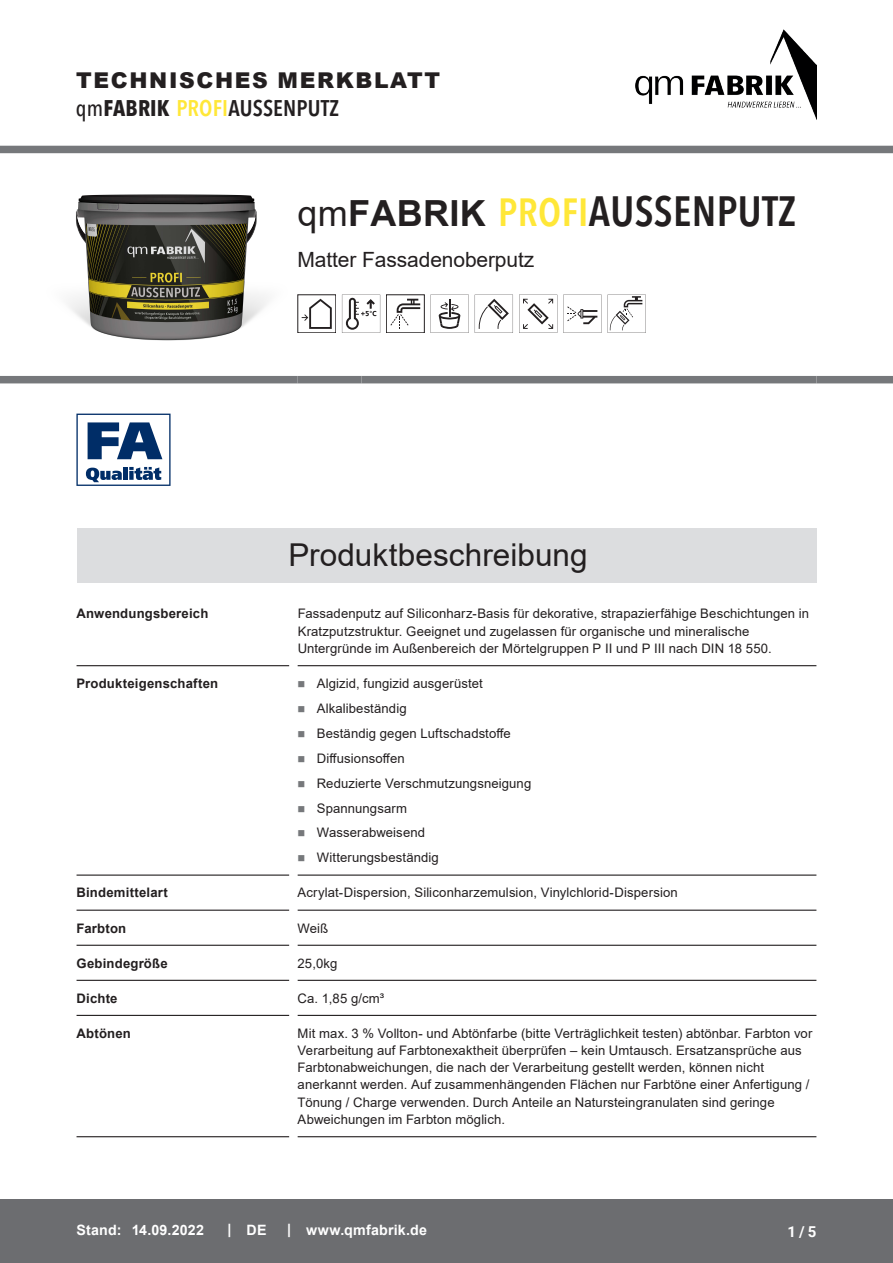
<style>
.page{position:relative;width:893px;height:1263px;background:#fff}
.page>*{position:absolute;margin:0;border:0;box-sizing:border-box;transform-origin:0 0}
.t1{font:600 condensed 42px "Avenir Next LT Pro";letter-spacing:.01em;color:#231f20}
.t2{font:31.5px "Arial";color:#231f20}
.t3{font:600 condensed 22.5px "Avenir Next LT Pro";letter-spacing:.005em;color:#231f20}
.t4{font:900 21.75px "Arial";letter-spacing:.075em;color:#231f20}
.t5{font:21px "Arial";letter-spacing:-.005em;color:#231f20}
.t6{font:700 15px "Roboto";color:#fff}
.t7{font:700 14.25px "Arial";letter-spacing:.015em;color:#fff}
.t8{font:13.2px/17.2px "Arial";letter-spacing:.01em;color:#231f20}
.t9{font:700 13.2px "Arial";letter-spacing:.015em;color:#231f20}
.s1{font-weight:500}
.s2{font-weight:700}
.s3{color:#ffe738}
.s4{font-family:"Arial";font-weight:400;font-stretch:normal;font-size:36px}
.s5{font-family:"Arial";font-weight:700;font-stretch:normal;font-size:36px}
.s6{font-size:39px;color:#ffe738}
</style>
<div class="page">
<div style="left:0;top:146px;width:893px;height:7px;background:#76787b"></div>
<div style="left:0;top:1199px;width:893px;height:64px;background:#6c6d70"></div>
<div style="left:0;top:376px;width:298px;height:7px;background:#76787b"></div>
<div style="left:298px;top:376px;width:63px;height:7px;background:#76787b"></div>
<div style="left:361px;top:376px;width:455px;height:7px;background:#76787b"></div>
<div style="left:816px;top:376px;width:77px;height:7px;background:#76787b"></div>
<svg style="left:325px;top:302px;width:7px;height:27px"></svg>
<svg style="left:342px;top:295px;width:38px;height:38px"></svg>
<svg style="left:390px;top:299px;width:30px;height:30px"></svg>
<svg style="left:430px;top:295px;width:39px;height:38px"></svg>
<svg style="left:475px;top:295px;width:38px;height:38px"></svg>
<svg style="left:519px;top:295px;width:38px;height:38px"></svg>
<svg style="left:563px;top:295px;width:39px;height:38px"></svg>
<svg style="left:608px;top:295px;width:38px;height:38px"></svg>
<svg style="left:77px;top:414px;width:94px;height:72px"></svg>
<div style="left:77px;top:528px;width:739px;height:55px;background:#dcdddf"></div>
<hr style="left:77px;top:665px;width:212px;height:1px;background:#231f20">
<hr style="left:298px;top:665px;width:518px;height:1px;background:#231f20">
<hr style="left:77px;top:874px;width:212px;height:2px;background:#231f20">
<hr style="left:298px;top:874px;width:518px;height:2px;background:#231f20">
<hr style="left:77px;top:910px;width:212px;height:1px;background:#231f20">
<hr style="left:298px;top:910px;width:518px;height:1px;background:#231f20">
<hr style="left:77px;top:945px;width:212px;height:1px;background:#231f20">
<hr style="left:298px;top:945px;width:518px;height:1px;background:#231f20">
<hr style="left:77px;top:980px;width:212px;height:1px;background:#231f20">
<hr style="left:298px;top:980px;width:518px;height:1px;background:#231f20">
<hr style="left:77px;top:1015px;width:212px;height:1px;background:#231f20">
<hr style="left:298px;top:1015px;width:518px;height:1px;background:#231f20">
<hr style="left:77px;top:1136px;width:212px;height:1px;background:#231f20">
<hr style="left:298px;top:1136px;width:518px;height:1px;background:#231f20">
<img style="left:635px;top:29px;width:181px;height:89px">
<img style="left:8px;top:145px;width:317px;height:237px">
<h3 class="t4" style="left:76px;top:64px;width:366px">TECHNISCHES MERKBLATT</h3>
<h3 class="t3" style="left:76px;top:95px;width:265px"><span class="s1">qm</span><span class="s2">FABRIK</span> <span class="s3">PROFI</span>AUSSENPUTZ</h3>
<h1 class="t1" style="left:297px;top:186px;width:500px"><span class="s4">qm</span><span class="s5">FABRIK</span> <span class="s6">PROFI</span>AUSSENPUTZ</h1>
<h3 class="t5" style="left:297px;top:245px;width:238px">Matter Fassadenoberputz</h3>
<h2 class="t2" style="left:288px;top:534px;width:301px">Produktbeschreibung</h2>
<p class="t9" style="left:77px;top:604px;width:133px">Anwendungsbereich</p>
<p class="t8" style="left:298px;top:605px;width:513px">Fassadenputz auf Siliconharz-Basis für dekorative, strapazierfähige Beschichtungen in<br>Kratzputzstruktur. Geeignet und zugelassen für organische und mineralische<br>Untergründe im Außenbereich der Mörtelgruppen P II und P III nach DIN 18 550.</p>
<p class="t9" style="left:77px;top:674px;width:143px">Produkteigenschaften</p>
<p class="t8" style="left:317px;top:671px;width:216px;line-height:24.9px">Algizid, fungizid ausgerüstet<br>Alkalibeständig<br>Beständig gegen Luftschadstoffe<br>Diffusionsoffen<br>Reduzierte Verschmutzungsneigung<br>Spannungsarm<br>Wasserabweisend<br>Witterungsbeständig</p>
<p class="t9" style="left:77px;top:883px;width:93px">Bindemittelart</p>
<p class="t8" style="left:298px;top:884px;width:382px">Acrylat-Dispersion, Siliconharzemulsion, Vinylchlorid-Dispersion</p>
<p class="t9" style="left:77px;top:918px;width:51px">Farbton</p>
<p class="t8" style="left:298px;top:919px;width:32px">Weiß</p>
<p class="t9" style="left:77px;top:954px;width:93px">Gebindegröße</p>
<p class="t8" style="left:298px;top:954px;width:41px">25,0kg</p>
<p class="t9" style="left:77px;top:989px;width:43px">Dichte</p>
<p class="t8" style="left:298px;top:989px;width:88px">Ca. 1,85 g/cm³</p>
<p class="t9" style="left:77px;top:1024px;width:56px">Abtönen</p>
<p class="t8" style="left:298px;top:1024px;width:516px">Mit max. 3 % Vollton- und Abtönfarbe (bitte Verträglichkeit testen) abtönbar. Farbton vor Verarbeitung auf Farbtonexaktheit überprüfen – kein Umtausch. Ersatzansprüche aus Farbtonabweichungen, die nach der Verarbeitung gestellt werden, können nicht anerkannt werden. Auf zusammenhängenden Flächen nur Farbtöne einer Anfertigung / Tönung / Charge verwenden. Durch Anteile an Natursteingranulaten sind geringe Abweichungen im Farbton möglich.</p>
<p class="t7" style="left:77px;top:1220px;width:129px">Stand: 14.09.2022</p>
<p class="t7" style="left:228px;top:1220px;width:40px">| DE</p>
<p class="t7" style="left:287px;top:1220px;width:141px">| www.qmfabrik.de</p>
<p class="t6" style="left:787px;top:1221px;width:30px">1 / 5</p>
</div>
